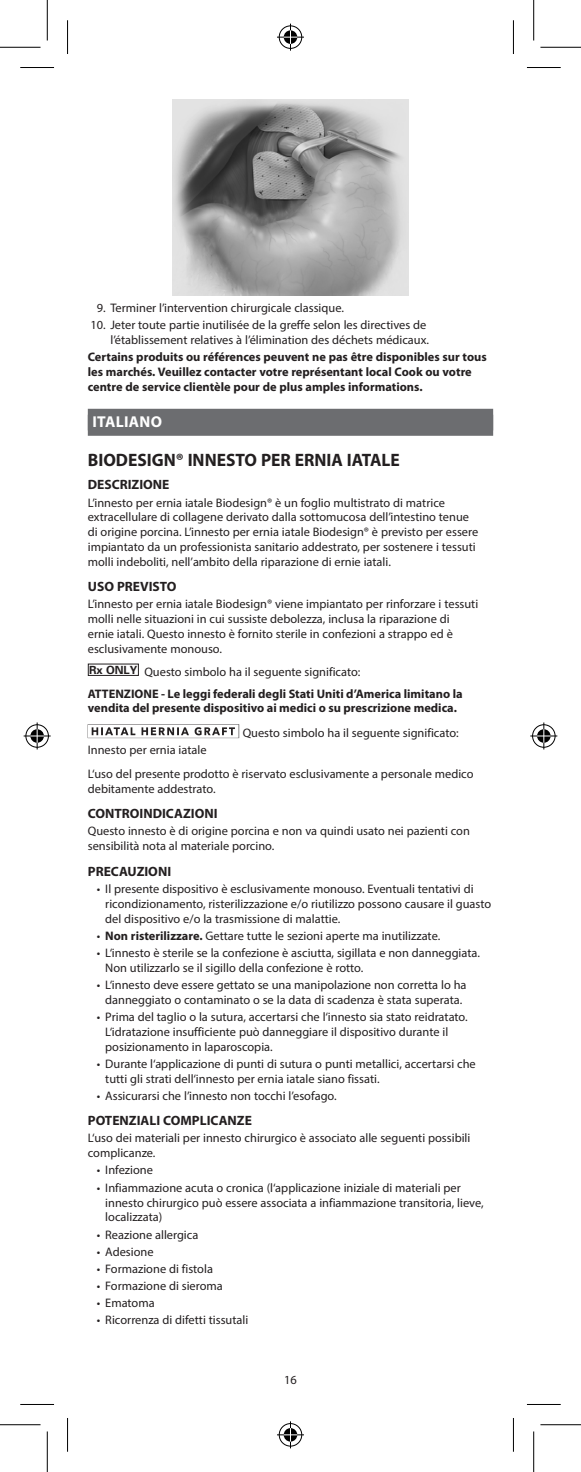
<style>
.page{position:relative;width:581px;height:1472px;background:#fff}
.page>*{position:absolute;margin:0;border:0;box-sizing:border-box;transform-origin:0 0}
.t1{font:700 18px "Myriad Pro";color:#231f20}
.t2{font:700 15.75px "Myriad Pro";letter-spacing:.02em;color:#fff}
.t3{font:700 13.5px "Myriad Pro";color:#231f20}
.t4{font:12.38px/14.8px "Myriad Pro";color:#231f20}
.t5{font:700 12.38px/14.8px "Myriad Pro";color:#231f20}
.s1{font-weight:400}
.s2{font-weight:700}
</style>
<div class="page">
<div style="left:88px;top:409px;width:405px;height:27px;background:#6c6d70"></div>
<img style="left:172px;top:100px;width:236px;height:195px">
<div style="left:88px;top:663px;width:51px;height:13px;border:1px solid #231f20"></div>
<img style="left:88px;top:724px;width:152px;height:14px">
<hr style="left:20px;top:67px;width:34px;height:1px;background:#000">
<hr style="left:526px;top:67px;width:34px;height:1px;background:#000">
<hr style="left:20px;top:1404px;width:34px;height:1px;background:#000">
<hr style="left:526px;top:1404px;width:34px;height:1px;background:#000">
<hr style="left:67px;top:20px;width:1px;height:34px;background:#000">
<hr style="left:67px;top:1418px;width:1px;height:33px;background:#000">
<hr style="left:513px;top:20px;width:1px;height:34px;background:#000">
<hr style="left:513px;top:1418px;width:1px;height:33px;background:#000">
<hr style="left:0;top:47px;width:40px;height:1px;background:#000">
<hr style="left:540px;top:47px;width:40px;height:1px;background:#000">
<hr style="left:0;top:1424px;width:40px;height:1px;background:#000">
<hr style="left:540px;top:1424px;width:40px;height:1px;background:#000">
<hr style="left:47px;top:0;width:1px;height:40px;background:#000">
<hr style="left:47px;top:1431px;width:1px;height:41px;background:#000">
<hr style="left:533px;top:0;width:1px;height:40px;background:#000">
<hr style="left:533px;top:1431px;width:1px;height:41px;background:#000">
<svg style="left:277px;top:24px;width:27px;height:27px"></svg>
<svg style="left:277px;top:1421px;width:27px;height:27px"></svg>
<svg style="left:24px;top:722px;width:27px;height:27px"></svg>
<svg style="left:530px;top:722px;width:27px;height:27px"></svg>
<p class="t4" style="left:97px;top:300px;width:248px">9. Terminer l’intervention chirurgicale classique.</p>
<p class="t4" style="left:90px;top:318px;width:340px;text-align:right">10. Jeter toute partie inutilisée de la greffe selon les directives de l’établissement relatives à l’élimination des déchets médicaux.</p>
<p class="t5" style="left:88px;top:350px;width:400px">Certains produits ou références peuvent ne pas être disponibles sur tous les marchés. Veuillez contacter votre représentant local Cook ou votre centre de service clientèle pour de plus amples informations.</p>
<p class="t2" style="left:92px;top:413px;width:71px">ITALIANO</p>
<h1 class="t1" style="left:88px;top:450px;width:313px">BIODESIGN® INNESTO PER ERNIA IATALE</h1>
<p class="t3" style="left:88px;top:477px;width:83px">DESCRIZIONE</p>
<p class="t4" style="left:88px;top:495px;width:392px">L’innesto per ernia iatale Biodesign® è un foglio multistrato di matrice extracellulare di collagene derivato dalla sottomucosa dell’intestino tenue di origine porcina. L’innesto per ernia iatale Biodesign® è previsto per essere impiantato da un professionista sanitario addestrato, per sostenere i tessuti molli indeboliti, nell’ambito della riparazione di ernie iatali.</p>
<p class="t3" style="left:88px;top:579px;width:90px">USO PREVISTO</p>
<p class="t4" style="left:88px;top:596px;width:392px">L’innesto per ernia iatale Biodesign® viene impiantato per rinforzare i tessuti molli nelle situazioni in cui sussiste debolezza, inclusa la riparazione di ernie iatali. Questo innesto è fornito sterile in confezioni a strappo ed è esclusivamente monouso.</p>
<p class="t5" style="left:88px;top:661px;width:376px;line-height:21.6px"><sup>Rx</sup> <sup>ONLY</sup> <span class="s1">Questo simbolo ha il seguente significato:<br></span>ATTENZIONE - Le leggi federali degli Stati Uniti d’America limitano la</p>
<p class="t5" style="left:88px;top:701px;width:370px">vendita del presente dispositivo ai medici o su prescrizione medica.</p>
<p class="t4" style="left:243px;top:725px;width:217px">Questo simbolo ha il seguente significato:</p>
<p class="t4" style="left:88px;top:738px;width:387px;line-height:23.8px">Innesto per ernia iatale<br>L‘uso del presente prodotto è riservato esclusivamente a personale medico</p>
<p class="t4" style="left:88px;top:781px;width:129px">debitamente addestrato.</p>
<p class="t3" style="left:88px;top:806px;width:131px">CONTROINDICAZIONI</p>
<p class="t4" style="left:88px;top:823px;width:383px">Questo innesto è di origine porcina e non va quindi usato nei pazienti con sensibilità nota al materiale porcino.</p>
<p class="t3" style="left:88px;top:863px;width:85px">PRECAUZIONI</p>
<p class="t4" style="left:105px;top:881px;width:387px;text-indent:-8px">• Il presente dispositivo è esclusivamente monouso. Eventuali tentativi di ricondizionamento, risterilizzazione e/o riutilizzo possono causare il guasto del dispositivo e/o la trasmissione di malattie.</p>
<p class="t4" style="left:97px;top:928px;width:345px">• <span class="s2">Non risterilizzare.</span> Gettare tutte le sezioni aperte ma inutilizzate.</p>
<p class="t4" style="left:105px;top:945px;width:376px;text-indent:-8px">• L‘innesto è sterile se la confezione è asciutta, sigillata e non danneggiata.<br>Non utilizzarlo se il sigillo della confezione è rotto.</p>
<p class="t4" style="left:97px;top:977px;width:371px;text-align:center">• L‘innesto deve essere gettato se una manipolazione non corretta lo ha danneggiato o contaminato o se la data di scadenza è stata superata.</p>
<p class="t4" style="left:105px;top:1009px;width:364px;text-indent:-8px">• Prima del taglio o la sutura, accertarsi che l‘innesto sia stato reidratato.<br>L‘idratazione insufficiente può danneggiare il dispositivo durante il posizionamento in laparoscopia.</p>
<p class="t4" style="left:105px;top:1056px;width:372px;text-indent:-8px">• Durante l‘applicazione di punti di sutura o punti metallici, accertarsi che tutti gli strati dell‘innesto per ernia iatale siano fissati.</p>
<p class="t4" style="left:97px;top:1088px;width:241px">• Assicurarsi che l’innesto non tocchi l’esofago.</p>
<p class="t3" style="left:88px;top:1113px;width:165px">POTENZIALI COMPLICANZE</p>
<p class="t4" style="left:88px;top:1130px;width:384px">L‘uso dei materiali per innesto chirurgico è associato alle seguenti possibili complicanze.</p>
<p class="t4" style="left:97px;top:1162px;width:58px">• Infezione</p>
<p class="t4" style="left:105px;top:1179px;width:380px;text-indent:-8px">• Infiammazione acuta o cronica (l‘applicazione iniziale di materiali per innesto chirurgico può essere associata a infiammazione transitoria, lieve, localizzata)</p>
<p class="t4" style="left:97px;top:1226px;width:103px">• Reazione allergica</p>
<p class="t4" style="left:97px;top:1244px;width:58px">• Adesione</p>
<p class="t4" style="left:97px;top:1261px;width:118px">• Formazione di fistola</p>
<p class="t4" style="left:97px;top:1278px;width:127px">• Formazione di sieroma</p>
<p class="t4" style="left:97px;top:1295px;width:59px">• Ematoma</p>
<p class="t4" style="left:97px;top:1312px;width:153px">• Ricorrenza di difetti tissutali</p>
<p class="t4" style="left:284px;top:1372px;width:14px">16</p>
</div>
